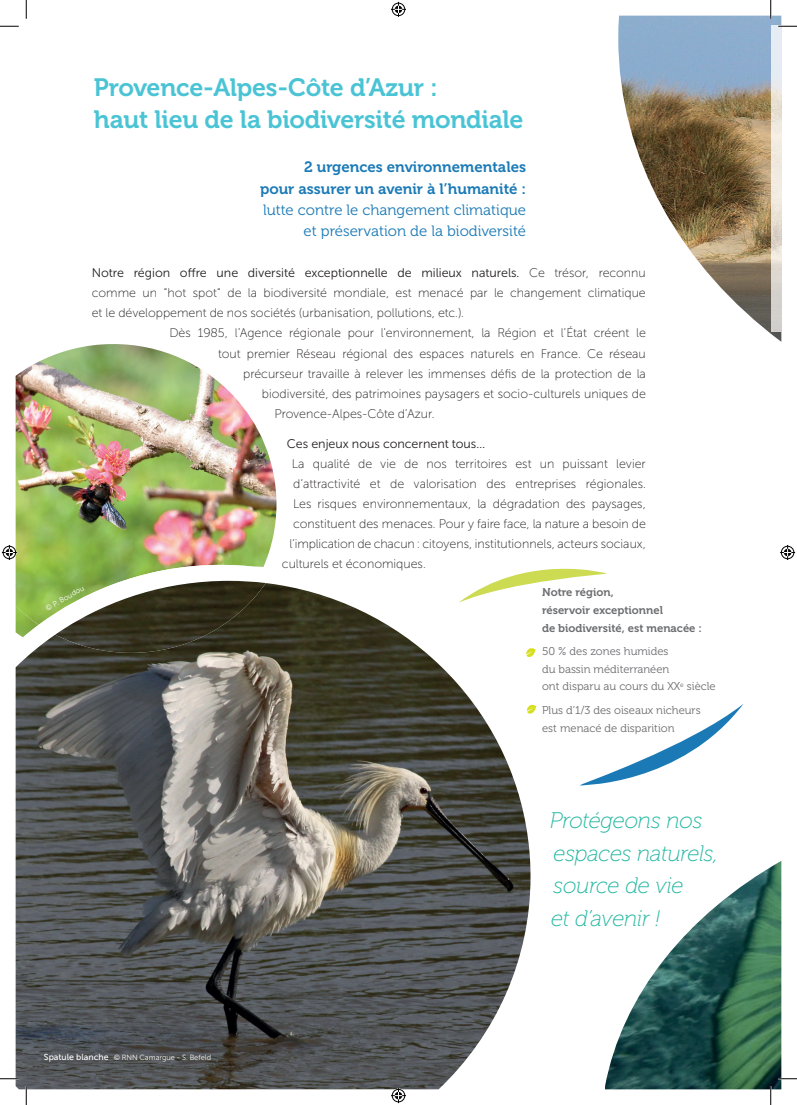
<style>
.page{position:relative;width:797px;height:1105px;background:#fff}
.page>*{position:absolute;margin:0;border:0;box-sizing:border-box;transform-origin:0 0}
.t1{font:25px/32.5px "Museo 700";letter-spacing:-.01em;color:#4ac4d5}
.t2{font:italic 22.5px/32.5px "Museo 100";letter-spacing:-.01em;color:#23b7a1}
.t3{font:15px/21.2px "Museo 300";color:#1b7ab6;text-align:right}
.t4{font:15px/21.2px "Museo 700";color:#1b7ab6;text-align:right}
.t5{font:12.5px "Museo Sans Cyrl 100";color:#231f20}
.t6{font:12.5px "Museo Sans Cyrl 300";color:#231f20}
.t7{font:11.25px/17.5px "Museo 300";color:#6c6d70}
.t8{font:11.25px/17.5px "Museo 700";color:#6c6d70}
.t9{font:7.5px "Museo Sans Cyrl 300";color:#fff}
.s1{font-family:"Museo Sans Cyrl 100"}
.s2{font-family:"Museo Sans Cyrl 500";font-size:8.75px}
</style>
<div class="page">
<img style="left:618px;top:16px;width:163px;height:326px">
<img style="left:605px;top:861px;width:176px;height:228px">
<svg style="left:16px;top:584px;width:515px;height:308px"></svg>
<img style="left:16px;top:635px;width:514px;height:454px">
<img style="left:772px;top:25px;width:9px;height:306px">
<img style="left:16px;top:344px;width:217px;height:241px">
<img style="left:233px;top:395px;width:43px;height:170px">
<img style="left:16px;top:585px;width:23px;height:40px">
<svg style="left:39px;top:565px;width:236px;height:70px"></svg>
<img style="left:55px;top:581px;width:211px;height:72px">
<svg style="left:458px;top:568px;width:149px;height:35px"></svg>
<svg style="left:579px;top:704px;width:164px;height:82px"></svg>
<svg style="left:522px;top:643px;width:14px;height:20px"></svg>
<svg style="left:522px;top:700px;width:15px;height:19px"></svg>
<svg style="left:0;top:25px;width:19px;height:2px"></svg>
<svg style="left:778px;top:25px;width:19px;height:2px"></svg>
<svg style="left:0;top:1078px;width:19px;height:1px"></svg>
<svg style="left:778px;top:1078px;width:19px;height:1px"></svg>
<svg style="left:25px;top:0;width:2px;height:19px"></svg>
<svg style="left:25px;top:1086px;width:2px;height:19px"></svg>
<svg style="left:770px;top:0;width:1px;height:19px"></svg>
<svg style="left:770px;top:1086px;width:1px;height:19px"></svg>
<svg style="left:391px;top:2px;width:15px;height:15px"></svg>
<svg style="left:391px;top:1088px;width:15px;height:15px"></svg>
<svg style="left:2px;top:545px;width:15px;height:15px"></svg>
<svg style="left:780px;top:545px;width:15px;height:15px"></svg>
<h1 class="t1" style="left:94px;top:71px;width:431px">Provence-Alpes-Côte d’Azur :<br>haut lieu de la biodiversité mondiale</h1>
<p class="t4" style="left:260px;top:157px;width:267px">2 urgences environnementales<br>pour assurer un avenir à l’humanité :</p>
<p class="t3" style="left:263px;top:199px;width:264px">lutte contre le changement climatique et préservation de la biodiversité</p>
<p class="t9" style="left:44px;top:605px;width:44px;rotate:-29deg">© P. Boudou</p>
<p class="t6" style="left:92px;top:266px;width:555px">Notre région offre une diversité exceptionnelle de milieux naturels. <span class="s1">Ce trésor, reconnu</span></p>
<p class="t5" style="left:92px;top:287px;width:555px">comme un “hot spot“ de la biodiversité mondiale, est menacé par le changement climatique</p>
<p class="t5" style="left:92px;top:307px;width:373px">et le développement de nos sociétés (urbanisation, pollutions, etc.).</p>
<p class="t5" style="left:169px;top:327px;width:478px">Dès 1985, l’Agence régionale pour l'environnement, la Région et l’État créent le</p>
<p class="t5" style="left:218px;top:347px;width:429px">tout premier Réseau régional des espaces naturels en France. Ce réseau</p>
<p class="t5" style="left:243px;top:367px;width:404px">précurseur travaille à relever les immenses défis de la protection de la</p>
<p class="t5" style="left:262px;top:387px;width:385px">biodiversité, des patrimoines paysagers et socio-culturels uniques de</p>
<p class="t5" style="left:274px;top:407px;width:162px">Provence-Alpes-Côte d’Azur.</p>
<p class="t6" style="left:287px;top:436px;width:200px">Ces enjeux nous concernent tous…</p>
<p class="t5" style="left:292px;top:457px;width:355px">La qualité de vie de nos territoires est un puissant levier</p>
<p class="t5" style="left:293px;top:477px;width:354px">d’attractivité et de valorisation des entreprises régionales.</p>
<p class="t5" style="left:293px;top:497px;width:354px">Les risques environnementaux, la dégradation des paysages,</p>
<p class="t5" style="left:293px;top:517px;width:354px">constituent des menaces. Pour y faire face, la nature a besoin de</p>
<p class="t5" style="left:289px;top:537px;width:358px">l’implication de chacun : citoyens, institutionnels, acteurs sociaux,</p>
<p class="t5" style="left:282px;top:557px;width:145px">culturels et économiques.</p>
<p class="t8" style="left:542px;top:584px;width:161px">Notre région,<br>réservoir exceptionnel<br>de biodiversité, est menacée :</p>
<p class="t7" style="left:542px;top:643px;width:175px">50 % des zones humides<br>du bassin méditerranéen<br>ont disparu au cours du XX<sup>e</sup> siècle</p>
<p class="t7" style="left:542px;top:702px;width:160px">Plus d’1/3 des oiseaux nicheurs est menacé de disparition</p>
<h2 class="t2" style="left:550px;top:804px;width:170px">Protégeons nos espaces naturels, source de vie<br>et d’avenir !</h2>
<p class="t9" style="left:44px;top:1053px;width:169px"><span class="s2">Spatule blanche</span> © RNN Camargue - S. Befeld</p>
</div>
